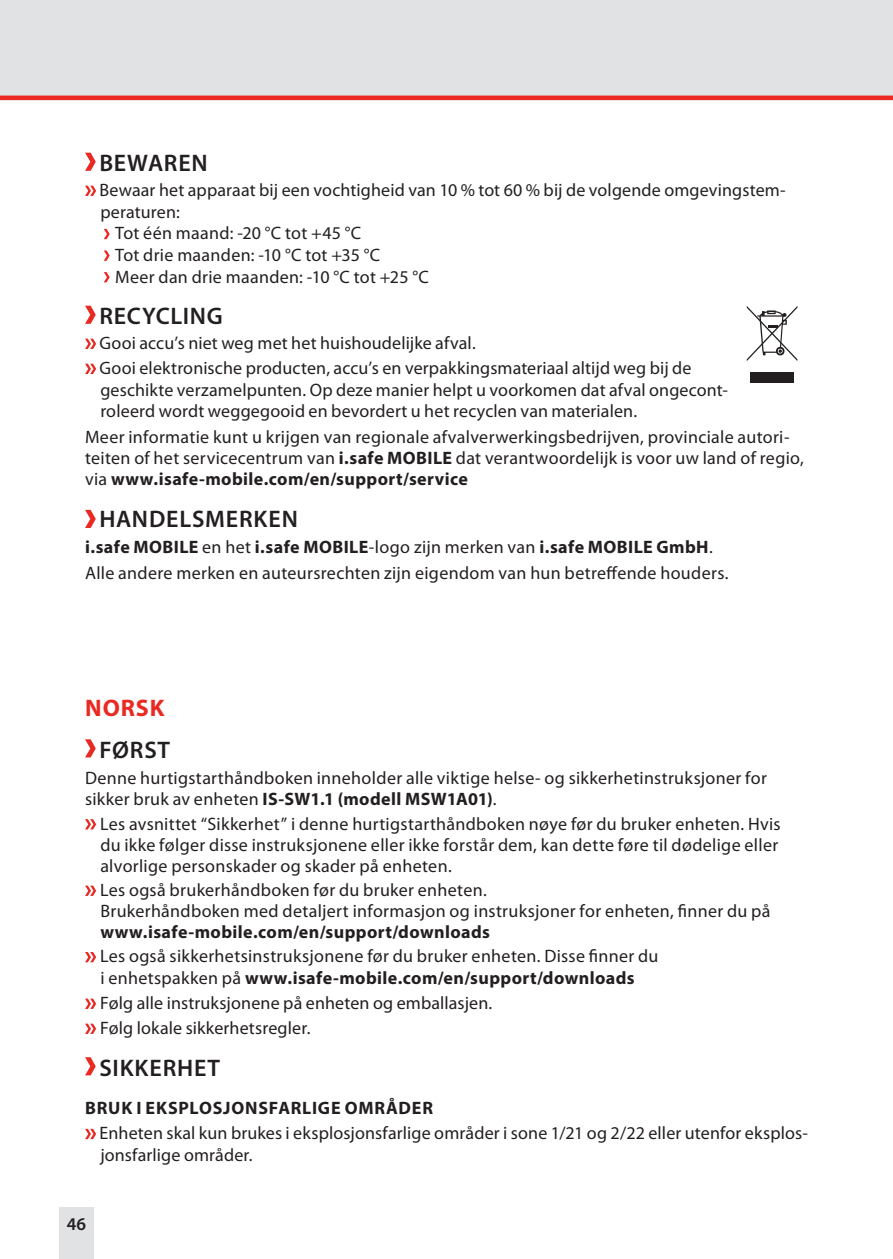
<style>
.page{position:relative;width:893px;height:1259px;background:#fff}
.page>*{position:absolute;margin:0;border:0;box-sizing:border-box;transform-origin:0 0}
.t1{font:600 24px "Myriad Pro";letter-spacing:.035em;color:#231f20}
.t2{font:700 24px "Myriad Pro";letter-spacing:.035em;color:#ea2922}
.t3{font:18px/21.6px "Myriad Pro";letter-spacing:.015em;color:#231f20}
.t4{font:700 18px "Myriad Pro";letter-spacing:.03em;color:#231f20}
.t5{font:600 18px "Myriad Pro";color:#231f20}
.s1{font-weight:700}
</style>
<div class="page">
<div style="left:60px;top:1208px;width:34px;height:51px;background:#e1e2e4"></div>
<div style="left:0;top:0;width:893px;height:101px;background:#e1e2e4"></div>
<hr style="left:0;top:96px;width:893px;height:4px;background:#ea2922">
<svg style="left:85px;top:153px;width:11px;height:18px"></svg>
<svg style="left:85px;top:186px;width:11px;height:10px"></svg>
<svg style="left:104px;top:229px;width:6px;height:10px"></svg>
<svg style="left:104px;top:250px;width:6px;height:11px"></svg>
<svg style="left:104px;top:272px;width:6px;height:10px"></svg>
<svg style="left:85px;top:306px;width:11px;height:18px"></svg>
<div style="left:750px;top:372px;width:44px;height:10px;background:#231f20"></div>
<svg style="left:747px;top:306px;width:50px;height:55px"></svg>
<svg style="left:85px;top:339px;width:11px;height:10px"></svg>
<svg style="left:85px;top:364px;width:11px;height:10px"></svg>
<svg style="left:85px;top:510px;width:11px;height:18px"></svg>
<svg style="left:85px;top:739px;width:11px;height:18px"></svg>
<svg style="left:85px;top:819px;width:11px;height:10px"></svg>
<svg style="left:85px;top:885px;width:11px;height:11px"></svg>
<svg style="left:85px;top:952px;width:11px;height:10px"></svg>
<svg style="left:85px;top:998px;width:11px;height:11px"></svg>
<svg style="left:85px;top:1023px;width:11px;height:11px"></svg>
<svg style="left:85px;top:1057px;width:11px;height:18px"></svg>
<svg style="left:85px;top:1128px;width:11px;height:11px"></svg>
<h1 class="t1" style="left:99px;top:148px;width:110px">BEWAREN</h1>
<p class="t3" style="left:100px;top:179px;width:688px">Bewaar het apparaat bij een vochtigheid van 10 % tot 60 % bij de volgende omgevingstem-</p>
<p class="t3" style="left:100px;top:201px;width:81px">peraturen:</p>
<p class="t3" style="left:115px;top:222px;width:248px">Tot één maand: -20 °C tot +45 °C</p>
<p class="t3" style="left:115px;top:244px;width:267px">Tot drie maanden: -10 °C tot +35 °C</p>
<p class="t3" style="left:115px;top:265px;width:315px">Meer dan drie maanden: -10 °C tot +25 °C</p>
<h1 class="t1" style="left:99px;top:301px;width:125px">RECYCLING</h1>
<p class="t3" style="left:100px;top:330px;width:593px;line-height:24.9px">Gooi accu’s niet weg met het huishoudelijke afval.<br>Gooi elektronische producten, accu’s en verpakkingsmateriaal altijd weg bij de</p>
<p class="t3" style="left:100px;top:379px;width:629px">geschikte verzamelpunten. Op deze manier helpt u voorkomen dat afval ongecont&shy;roleerd wordt weggegooid en bevordert u het recyclen van materialen.</p>
<p class="t3" style="left:85px;top:426px;width:720px">Meer informatie kunt u krijgen van regionale afvalverwerkingsbedrijven, provinciale autori&shy;teiten of het servicecentrum van <span class="s1">i.safe MOBILE</span> dat verantwoordelijk is voor uw land of regio, via <span class="s1">www.isafe-mobile.com/en/support/service</span></p>
<h1 class="t1" style="left:99px;top:503px;width:200px">HANDELSMERKEN</h1>
<p class="t3" style="left:85px;top:533px;width:645px;line-height:25.8px"><span class="s1">i.safe MOBILE</span> en het <span class="s1">i.safe MOBILE</span>-logo zijn merken van <span class="s1">i.safe MOBILE GmbH</span>.<br>Alle andere merken en auteursrechten zijn eigendom van hun betreffende houders.</p>
<h1 class="t2" style="left:85px;top:692px;width:81px">NORSK</h1>
<h1 class="t1" style="left:99px;top:734px;width:72px">FØRST</h1>
<p class="t3" style="left:85px;top:766px;width:683px">Denne hurtigstarthåndboken inneholder alle viktige helse- og sikkerhetinstruksjoner for sikker bruk av enheten <span class="s1">IS-SW1.1 (modell MSW1A01)</span>.</p>
<p class="t3" style="left:100px;top:813px;width:682px">Les avsnittet “Sikkerhet” i denne hurtigstarthåndboken nøye før du bruker enheten. Hvis du ikke følger disse instruksjonene eller ikke forstår dem, kan dette føre til dødelige eller alvorlige personskader og skader på enheten.</p>
<p class="t3" style="left:100px;top:879px;width:672px">Les også brukerhåndboken før du bruker enheten.<br>Brukerhåndboken med detaljert informasjon og instruksjoner for enheten, finner du på</p>
<p class="t4" style="left:100px;top:920px;width:391px">www.isafe-mobile.com/en/support/downloads</p>
<p class="t3" style="left:100px;top:945px;width:560px">Les også sikkerhetsinstruksjonene før du bruker enheten. Disse finner du i enhetspakken på <span class="s1">www.isafe-mobile.com/en/support/downloads</span></p>
<p class="t3" style="left:100px;top:990px;width:394px;line-height:24.9px">Følg alle instruksjonene på enheten og emballasjen.<br>Følg lokale sikkerhetsregler.</p>
<h1 class="t1" style="left:99px;top:1052px;width:122px">SIKKERHET</h1>
<p class="t4" style="left:85px;top:1096px;width:349px">BRUK I EKSPLOSJONSFARLIGE OMRÅDER</p>
<p class="t3" style="left:100px;top:1122px;width:710px">Enheten skal kun brukes i eksplosjonsfarlige områder i sone 1/21 og 2/22 eller utenfor eksplos&shy;jonsfarlige områder.</p>
<p class="t5" style="left:67px;top:1212px;width:21px">46</p>
</div>
